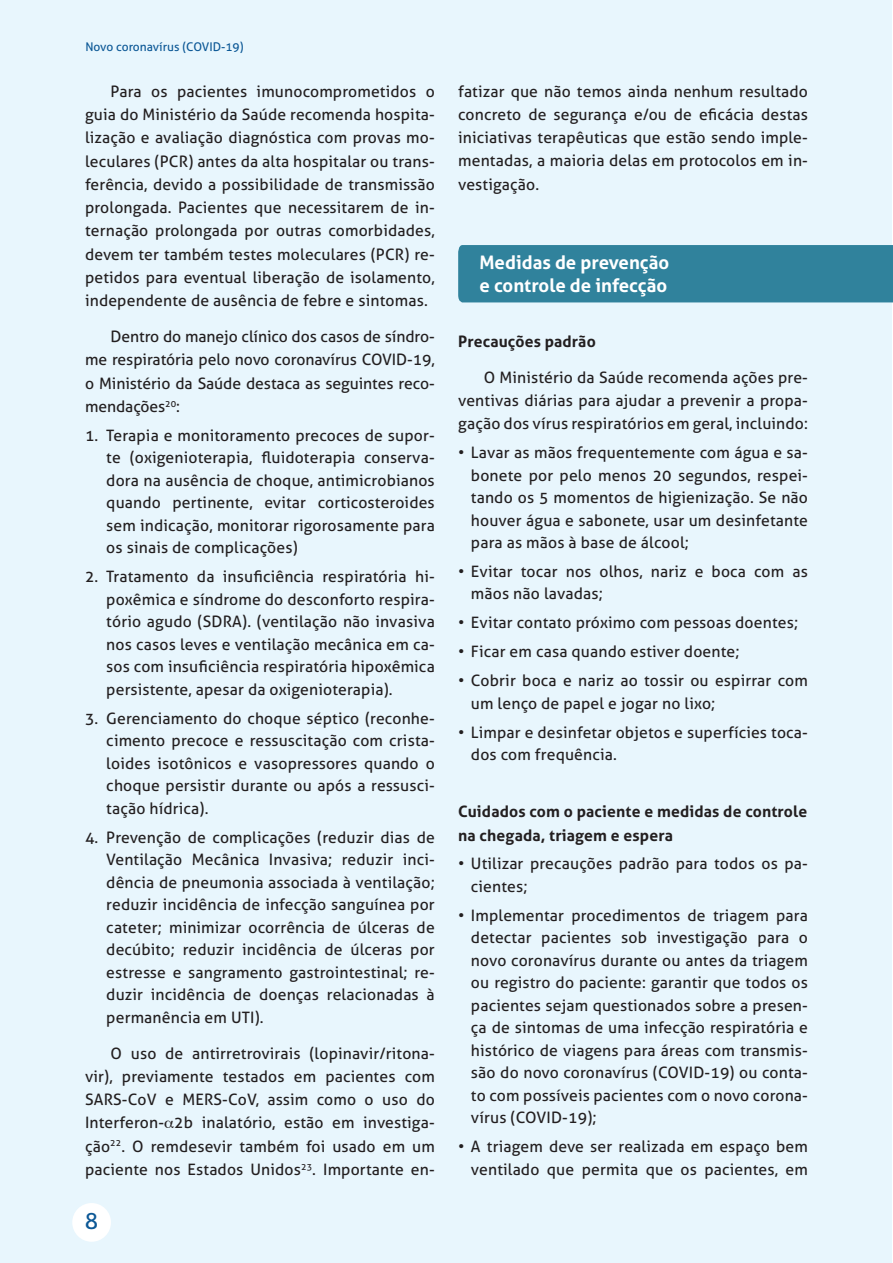
<style>
.page{position:relative;width:893px;height:1263px;background:#fff}
.page>*{position:absolute;margin:0;border:0;box-sizing:border-box;transform-origin:0 0}
.t1{font:22.5px "Aller";color:#0c5896}
.t2{font:700 18.6px/22.4px "Aller";color:#fff}
.t3{font:15.75px/22.5px "Aller";letter-spacing:.01em;color:#231f20;text-align:justify}
.t4{font:700 15.75px/23.2px "Aller";letter-spacing:.01em;color:#231f20}
.t5{font:12px "Aller";color:#0c5896}
</style>
<div class="page">
<div style="left:0;top:0;width:892px;height:1263px;background:#e8f6fd"></div>
<div style="left:72px;top:1203px;width:39px;height:39px;background:#fff;border-radius:50%"></div>
<div style="left:458px;top:245px;width:435px;height:57px;background:#30829c"></div>
<p class="t5" style="left:85px;top:39px;width:160px">Novo coronavírus (COVID-19)</p>
<p class="t3" style="left:85px;top:80px;width:351px;line-height:23.2px;text-indent:26px">Para os pacientes imunocomprometidos o guia do Ministério da Saúde recomenda hospita&shy;lização e avaliação diagnóstica com provas mo&shy;leculares (PCR) antes da alta hospitalar ou trans&shy;ferência, devido a possibilidade de transmissão prolongada. Pacientes que necessitarem de in&shy;ternação prolongada por outras comorbidades, devem ter também testes moleculares (PCR) re&shy;petidos para eventual liberação de isolamento, independente de ausência de febre e sintomas.</p>
<p class="t3" style="left:85px;top:325px;width:351px;line-height:23.2px;text-indent:26px">Dentro do manejo clínico dos casos de síndro&shy;me respiratória pelo novo coronavírus COVID-19, o Ministério da Saúde destaca as seguintes reco&shy;mendações<sup>20</sup>:</p>
<p class="t3" style="left:106px;top:424px;width:330px;text-indent:-21px">1. Terapia e monitoramento precoces de supor&shy;te (oxigenioterapia, fluidoterapia conserva&shy;dora na ausência de choque, antimicrobianos quando pertinente, evitar corticosteroides sem indicação, monitorar rigorosamente para os sinais de complicações)</p>
<p class="t3" style="left:106px;top:565px;width:330px;text-indent:-21px">2. Tratamento da insuficiência respiratória hi&shy;poxêmica e síndrome do desconforto respira&shy;tório agudo (SDRA). (ventilação não invasiva nos casos leves e ventilação mecânica em ca&shy;sos com insuficiência respiratória hipoxêmica persistente, apesar da oxigenioterapia).</p>
<p class="t3" style="left:106px;top:707px;width:330px;text-indent:-21px">3. Gerenciamento do choque séptico (reconhe&shy;cimento precoce e ressuscitação com crista&shy;loides isotônicos e vasopressores quando o choque persistir durante ou após a ressusci&shy;tação hídrica).</p>
<p class="t3" style="left:106px;top:826px;width:330px;text-indent:-21px">4. Prevenção de complicações (reduzir dias de Ventilação Mecânica Invasiva; reduzir inci&shy;dência de pneumonia associada à ventilação; reduzir incidência de infecção sanguínea por cateter; minimizar ocorrência de úlceras de decúbito; reduzir incidência de úlceras por estresse e sangramento gastrointestinal; re&shy;duzir incidência de doenças relacionadas à permanência em UTI).</p>
<p class="t3" style="left:85px;top:1041px;width:351px;line-height:23.2px;text-indent:26px">O uso de antirretrovirais (lopinavir/ritona&shy;vir), previamente testados em pacientes com SARS-CoV e MERS-CoV, assim como o uso do Interferon- 2b inalatório, estão em investiga&shy;ção<sup>22</sup>. O remdesevir também foi usado em um paciente nos Estados Unidos<sup>23</sup>. Importante en-</p>
<h1 class="t1" style="left:85px;top:1207px;width:15px">8</h1>
<p class="t3" style="left:458px;top:79px;width:351px;line-height:23.2px">fatizar que não temos ainda nenhum resultado concreto de segurança e/ou de eficácia destas iniciativas terapêuticas que estão sendo imple&shy;mentadas, a maioria delas em protocolos em in&shy;vestigação.</p>
<p class="t2" style="left:479px;top:251px;width:191px">Medidas de prevenção e controle de infecção</p>
<p class="t4" style="left:458px;top:329px;width:139px">Precauções padrão</p>
<p class="t3" style="left:458px;top:365px;width:351px;line-height:23.2px;text-indent:26px">O Ministério da Saúde recomenda ações pre&shy;ventivas diárias para ajudar a prevenir a propa&shy;gação dos vírus respiratórios em geral, incluindo:</p>
<p class="t3" style="left:471px;top:441px;width:339px;text-indent:-13px">• Lavar as mãos frequentemente com água e sa&shy;bonete por pelo menos 20 segundos, respei&shy;tando os 5 momentos de higienização. Se não houver água e sabonete, usar um desinfetante para as mãos à base de álcool;</p>
<p class="t3" style="left:471px;top:560px;width:338px;text-indent:-13px">• Evitar tocar nos olhos, nariz e boca com as mãos não lavadas;</p>
<p class="t3" style="left:458px;top:611px;width:341px">• Evitar contato próximo com pessoas doentes;</p>
<p class="t3" style="left:458px;top:640px;width:283px">• Ficar em casa quando estiver doente;</p>
<p class="t3" style="left:471px;top:669px;width:338px;text-indent:-13px">• Cobrir boca e nariz ao tossir ou espirrar com um lenço de papel e jogar no lixo;</p>
<p class="t3" style="left:471px;top:721px;width:338px;text-indent:-13px">• Limpar e desinfetar objetos e superfícies toca&shy;dos com frequência.</p>
<p class="t4" style="left:458px;top:800px;width:351px">Cuidados com o paciente e medidas de controle na chegada, triagem e espera</p>
<p class="t3" style="left:471px;top:852px;width:338px;text-indent:-13px">• Utilizar precauções padrão para todos os pa&shy;cientes;</p>
<p class="t3" style="left:471px;top:904px;width:339px;text-indent:-13px">• Implementar procedimentos de triagem para detectar pacientes sob investigação para o novo coronavírus durante ou antes da triagem ou registro do paciente: garantir que todos os pacientes sejam questionados sobre a presen&shy;ça de sintomas de uma infecção respiratória e histórico de viagens para áreas com transmis&shy;são do novo coronavírus (COVID-19) ou conta&shy;to com possíveis pacientes com o novo corona&shy;vírus (COVID-19);</p>
<p class="t3" style="left:458px;top:1135px;width:351px;text-align:right">• A triagem deve ser realizada em espaço bem ventilado que permita que os pacientes, em</p>
</div>
